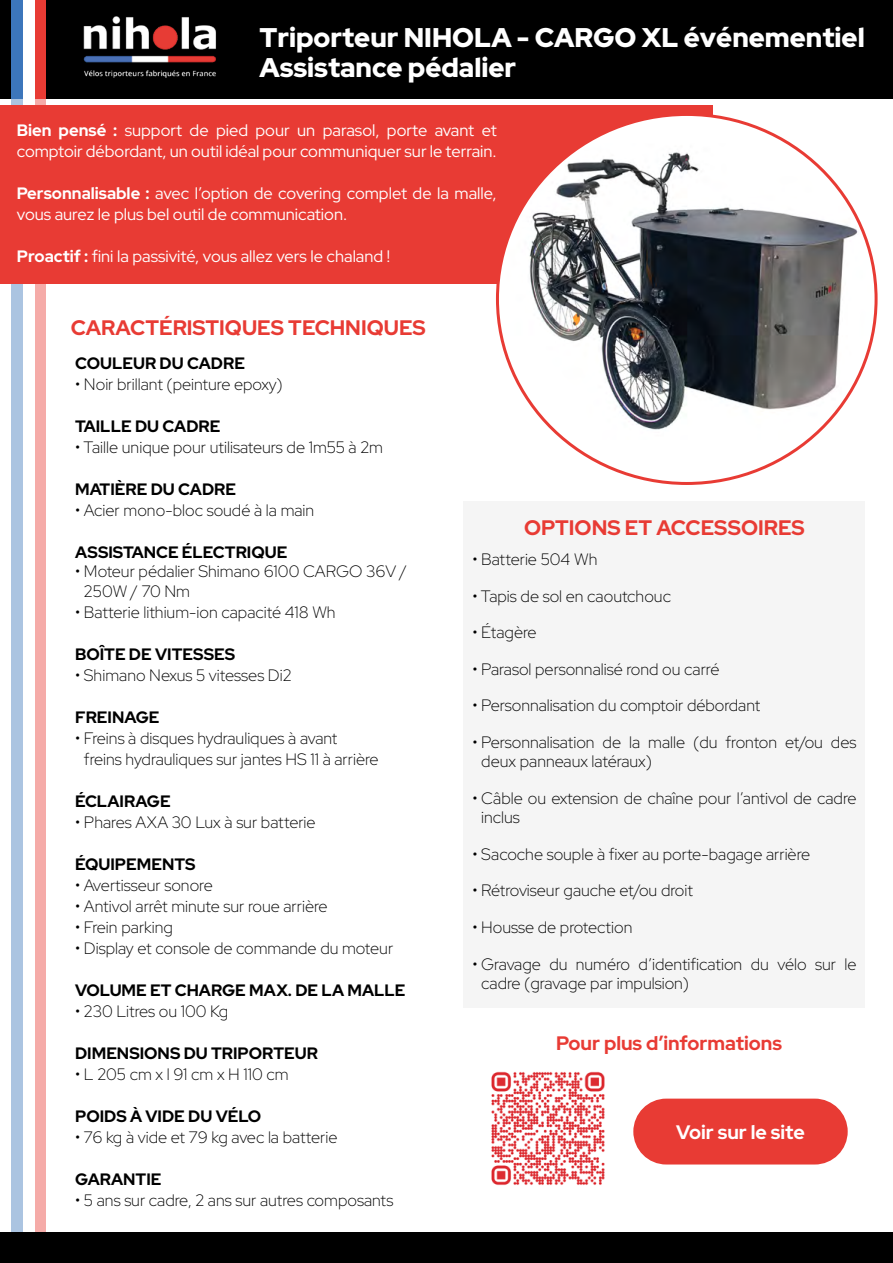
<style>
.page{position:relative;width:893px;height:1263px;background:#fff}
.page>*{position:absolute;margin:0;border:0;box-sizing:border-box;transform-origin:0 0}
.t1{font:900 27px/30px "Red Hat Display";color:#fff}
.t2{font:700 21px "Red Hat Display";color:#e83b34}
.t3{font:800 19.5px "Red Hat Display";color:#e83b34}
.t4{font:800 19.5px "Red Hat Display";color:#fff}
.t5{font:300 16.5px/19.5px "Red Hat Display";color:#000}
.t6{font:16.5px/21px "Red Hat Display";color:#fff}
.t7{font:700 16.5px "Red Hat Display";color:#000}
.s1{font-weight:700}
</style>
<div class="page">
<div style="left:11px;top:92px;width:12px;height:1164px;background:#abc4e1"></div>
<div style="left:34px;top:92px;width:12px;height:1162px;background:#f5aba8"></div>
<div style="left:464px;top:502px;width:401px;height:506px;background:#f5f5f5"></div>
<div style="left:0;top:105px;width:712px;height:179px;background:#e83b34"></div>
<div style="left:0;top:0;width:893px;height:99px;background:#000"></div>
<div style="left:633px;top:1098px;width:215px;height:66px;background:#e83b34;border-radius:33px"></div>
<div style="left:497px;top:114px;width:379px;height:369px;background:#fff;border-radius:50%"></div>
<img style="left:497px;top:144px;width:378px;height:296px">
<img style="left:491px;top:1072px;width:114px;height:114px">
<div style="left:0;top:1232px;width:893px;height:31px;background:#000"></div>
<div style="left:11px;top:0;width:12px;height:99px;background:#3c76bb"></div>
<div style="left:34px;top:0;width:12px;height:99px;background:#e83b34"></div>
<div style="left:23px;top:0;width:11px;height:99px;background:#fff"></div>
<img style="left:83px;top:16px;width:133px;height:62px">
<h1 class="t1" style="left:259px;top:23px;width:607px">Triporteur NIHOLA - CARGO XL événementiel<br>Assistance pédalier</h1>
<p class="t6" style="left:17px;top:120px;width:481px"><span class="s1">Bien pensé :</span> support de pied pour un parasol, porte avant et comptoir débordant, un outil idéal pour communiquer sur le terrain.</p>
<p class="t6" style="left:17px;top:183px;width:481px"><span class="s1">Personnalisable :</span> avec l’option de covering complet de la malle, vous aurez le plus bel outil de communication.</p>
<p class="t6" style="left:17px;top:246px;width:375px"><span class="s1">Proactif :</span> fini la passivité, vous allez vers le chaland !</p>
<p class="t2" style="left:71px;top:314px;width:357px">CARACTÉRISTIQUES TECHNIQUES</p>
<p class="t7" style="left:75px;top:352px;width:171px">COULEUR DU CADRE</p>
<p class="t5" style="left:75px;top:374px;width:209px">• Noir brillant (peinture epoxy)</p>
<p class="t7" style="left:75px;top:415px;width:147px">TAILLE DU CADRE</p>
<p class="t5" style="left:75px;top:437px;width:309px">• Taille unique pour utilisateurs de 1m55 à 2m</p>
<p class="t7" style="left:75px;top:478px;width:162px">MATIÈRE DU CADRE</p>
<p class="t5" style="left:75px;top:500px;width:241px">• Acier mono-bloc soudé à la main</p>
<p class="t7" style="left:75px;top:541px;width:214px">ASSISTANCE ÉLECTRIQUE</p>
<p class="t5" style="left:84px;top:561px;width:325px;text-indent:-9px">• Moteur pédalier Shimano 6100 CARGO 36V /<br>250W / 70 Nm</p>
<p class="t5" style="left:75px;top:602px;width:262px">• Batterie lithium-ion capacité 418 Wh</p>
<p class="t7" style="left:75px;top:643px;width:161px">BOÎTE DE VITESSES</p>
<p class="t5" style="left:75px;top:665px;width:218px">• Shimano Nexus 5 vitesses Di2</p>
<p class="t7" style="left:75px;top:706px;width:86px">FREINAGE</p>
<p class="t5" style="left:84px;top:727px;width:296px;line-height:21px;text-indent:-9px">• Freins à disques hydrauliques à avant freins hydrauliques sur jantes HS 11 à arrière</p>
<p class="t7" style="left:75px;top:790px;width:97px">ÉCLAIRAGE</p>
<p class="t5" style="left:75px;top:812px;width:242px">• Phares AXA 30 Lux à sur batterie</p>
<p class="t7" style="left:75px;top:853px;width:122px">ÉQUIPEMENTS</p>
<p class="t5" style="left:75px;top:875px;width:139px">• Avertisseur sonore</p>
<p class="t5" style="left:75px;top:896px;width:254px">• Antivol arrêt minute sur roue arrière</p>
<p class="t5" style="left:75px;top:917px;width:99px">• Frein parking</p>
<p class="t5" style="left:75px;top:938px;width:320px">• Display et console de commande du moteur</p>
<p class="t7" style="left:75px;top:979px;width:332px">VOLUME ET CHARGE MAX. DE LA MALLE</p>
<p class="t5" style="left:75px;top:1001px;width:155px">• 230 Litres ou 100 Kg</p>
<p class="t7" style="left:75px;top:1042px;width:244px">DIMENSIONS DU TRIPORTEUR</p>
<p class="t5" style="left:75px;top:1064px;width:215px">• L 205 cm x l 91 cm x H 110 cm</p>
<p class="t7" style="left:75px;top:1105px;width:188px">POIDS À VIDE DU VÉLO</p>
<p class="t5" style="left:75px;top:1127px;width:264px">• 76 kg à vide et 79 kg avec la batterie</p>
<p class="t7" style="left:75px;top:1168px;width:88px">GARANTIE</p>
<p class="t5" style="left:75px;top:1190px;width:320px">• 5 ans sur cadre, 2 ans sur autres composants</p>
<p class="t2" style="left:524px;top:514px;width:282px">OPTIONS ET ACCESSOIRES</p>
<p class="t5" style="left:472px;top:549px;width:127px">• Batterie 504 Wh</p>
<p class="t5" style="left:472px;top:586px;width:200px">• Tapis de sol en caoutchouc</p>
<p class="t5" style="left:472px;top:622px;width:66px">• Étagère</p>
<p class="t5" style="left:472px;top:659px;width:249px">• Parasol personnalisé rond ou carré</p>
<p class="t5" style="left:472px;top:695px;width:290px">• Personnalisation du comptoir débordant</p>
<p class="t5" style="left:481px;top:732px;width:377px;text-indent:-9px">• Personnalisation de la malle (du fronton et/ou des deux panneaux latéraux)</p>
<p class="t5" style="left:481px;top:788px;width:377px;text-indent:-9px">• Câble ou extension de chaîne pour l’antivol de cadre inclus</p>
<p class="t5" style="left:472px;top:844px;width:339px">• Sacoche souple à fixer au porte-bagage arrière</p>
<p class="t5" style="left:472px;top:880px;width:222px">• Rétroviseur gauche et/ou droit</p>
<p class="t5" style="left:472px;top:917px;width:162px">• Housse de protection</p>
<p class="t5" style="left:481px;top:953px;width:377px;text-indent:-9px">• Gravage du numéro d’identification du vélo sur le cadre (gravage par impulsion)</p>
<p class="t3" style="left:556px;top:1030px;width:227px">Pour plus d’informations</p>
<p class="t4" style="left:676px;top:1119px;width:130px">Voir sur le site</p>
</div>
